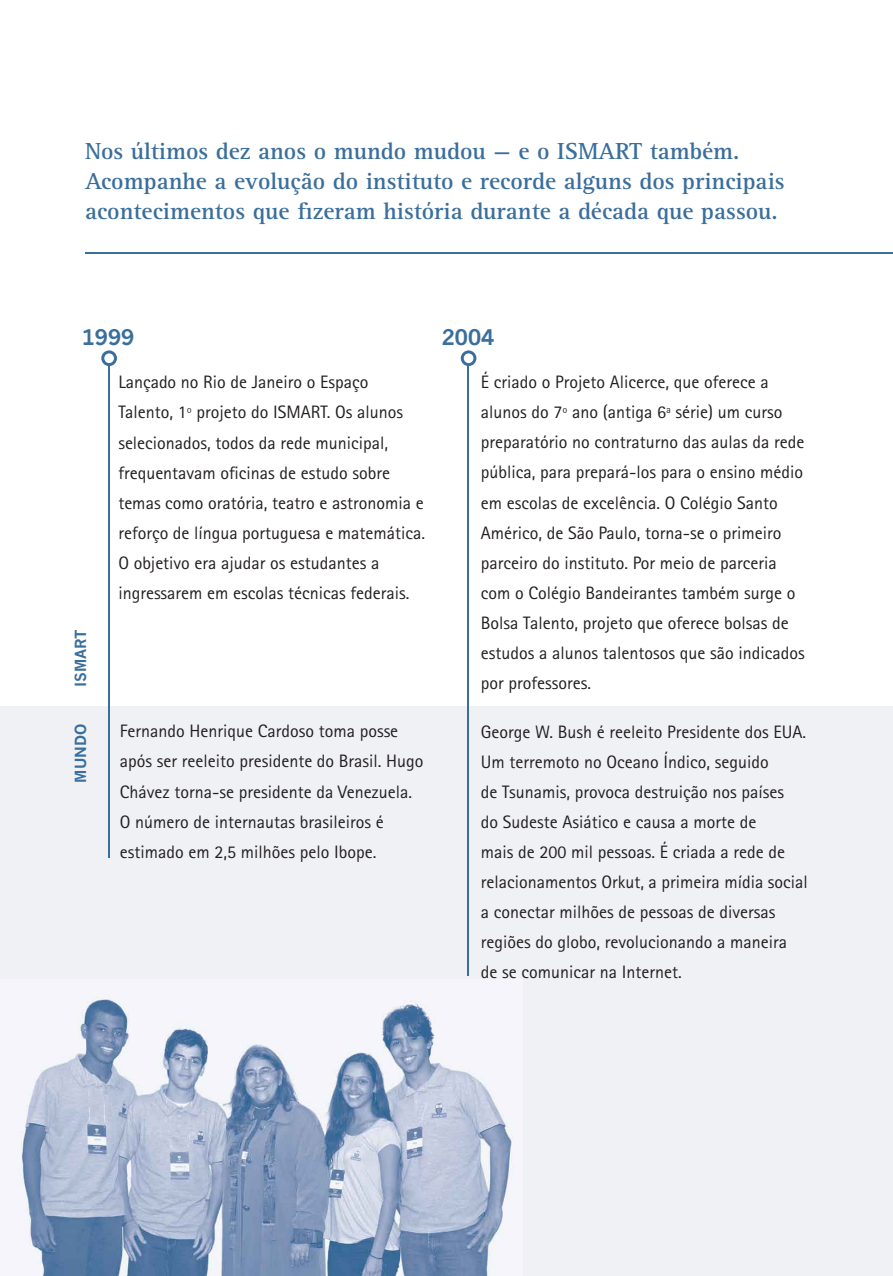
<style>
.page{position:relative;width:893px;height:1276px;background:#fff}
.page>*{position:absolute;margin:0;border:0;box-sizing:border-box;transform-origin:0 0}
.t1{font:700 24px/30px "Rotis Serif";color:#3a6e9c}
.t2{font:700 21px "News Gothic";color:#3a6e9c}
.t3{font:18px/30px "Rotis Sans Serif";color:#231f20}
.t4{font:700 15px "News Gothic";color:#3a6e9c}
</style>
<div class="page">
<div style="left:0;top:706px;width:893px;height:570px;background:#f0f1f5"></div>
<svg style="left:101px;top:350px;width:16px;height:16px"></svg>
<hr style="left:108px;top:364px;width:2px;height:493px;background:#3a6e9c">
<svg style="left:461px;top:350px;width:15px;height:16px"></svg>
<hr style="left:468px;top:364px;width:1px;height:611px;background:#3a6e9c">
<img style="left:22px;top:999px;width:490px;height:277px">
<hr style="left:85px;top:252px;width:808px;height:1px;background:#3a6e9c">
<h1 class="t1" style="left:85px;top:136px;width:701px">nos últimos dez anos o mundo mudou — e o isMaRt também. acompanhe a evolução do instituto e recorde alguns dos principais acontecimentos que fizeram história durante a década que passou.</h1>
<p class="t2" style="left:82px;top:325px;width:54px">1999</p>
<p class="t2" style="left:442px;top:325px;width:54px">2004</p>
<p class="t4" style="left:72px;top:687px;width:60px;rotate:-90deg">ISMART</p>
<p class="t4" style="left:72px;top:782px;width:60px;rotate:-90deg">MUNDO</p>
<p class="t3" style="left:118px;top:367px;width:308px">Lançado no Rio de Janeiro o Espaço Talento, 1º projeto do ISMART. Os alunos selecionados, todos da rede municipal, frequentavam oficinas de estudo sobre temas como oratória, teatro e astronomia e reforço de língua portuguesa e matemática.<br>O objetivo era ajudar os estudantes a ingressarem em escolas técnicas federais.</p>
<p class="t3" style="left:481px;top:367px;width:325px">É criado o Projeto Alicerce, que oferece a alunos do 7º ano (antiga 6ª série) um curso preparatório no contraturno das aulas da rede pública, para prepará-los para o ensino médio em escolas de excelência. O Colégio Santo Américo, de São Paulo, torna-se o primeiro parceiro do instituto. Por meio de parceria com o Colégio Bandeirantes também surge o Bolsa Talento, projeto que oferece bolsas de estudos a alunos talentosos que são indicados por professores.</p>
<p class="t3" style="left:481px;top:716px;width:329px">George W. Bush é reeleito Presidente dos EUA.<br>Um terremoto no Oceano Índico, seguido<br>de Tsunamis, provoca destruição nos países<br>do Sudeste Asiático e causa a morte de<br>mais de 200 mil pessoas. É criada a rede de relacionamentos Orkut, a primeira mídia social a conectar milhões de pessoas de diversas regiões do globo, revolucionando a maneira de se comunicar na Internet.</p>
<p class="t3" style="left:120px;top:716px;width:305px">Fernando Henrique Cardoso toma posse após ser reeleito presidente do Brasil. Hugo Chávez torna-se presidente da Venezuela.<br>O número de internautas brasileiros é estimado em 2,5 milhões pelo Ibope.</p>
</div>
